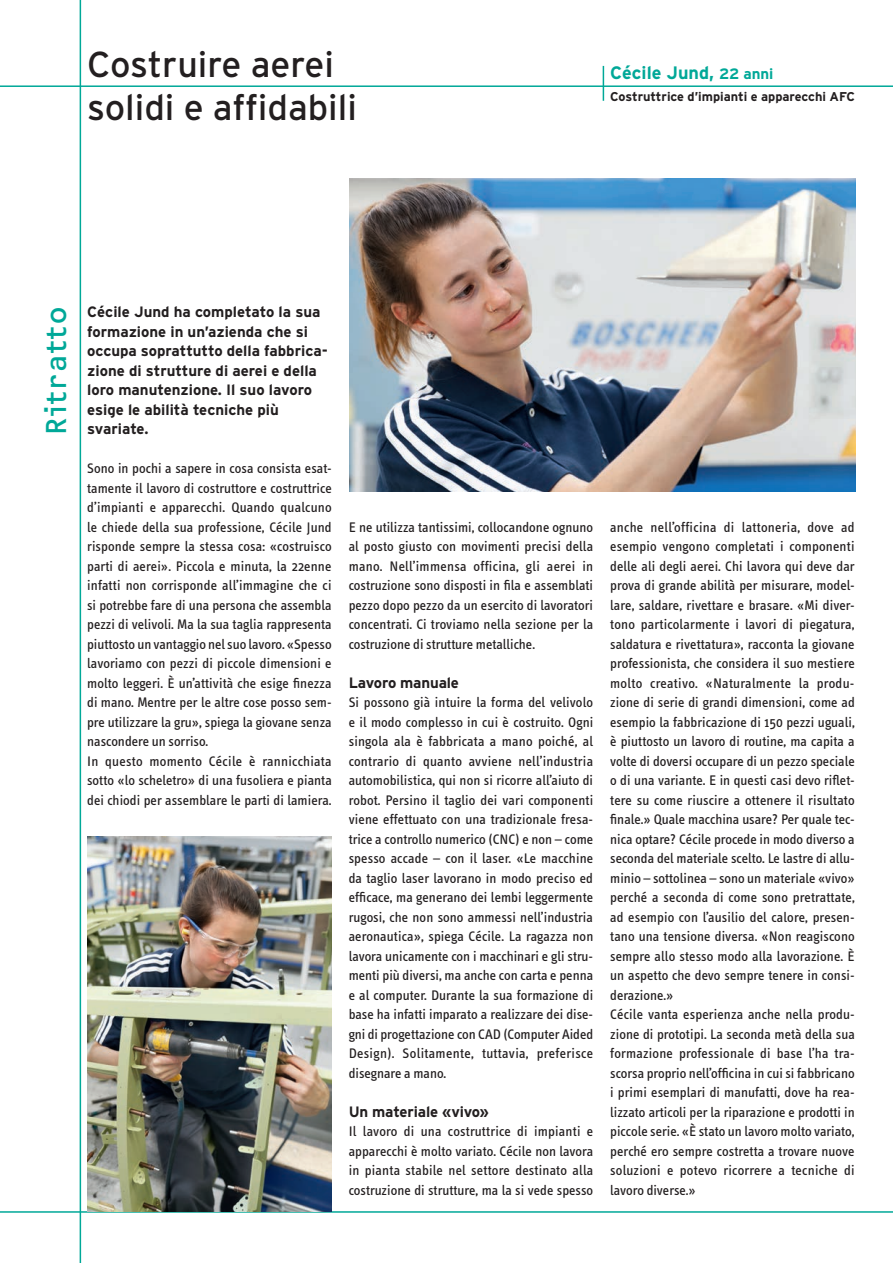
<style>
.page{position:relative;width:893px;height:1263px;background:#fff}
.page>*{position:absolute;margin:0;border:0;box-sizing:border-box;transform-origin:0 0}
.t1{font:36px/43.2px "Interstate";color:#231f20}
.t2{font:30px "OCRF";color:#00a898}
.t3{font:700 18px "Interstate";color:#00a898}
.t4{font:700 15px/19.5px "Interstate";color:#231f20}
.t5{font:14.25px/19.5px "Info Text";letter-spacing:.005em;color:#231f20;text-align:justify}
.t6{font:700 12.75px "Interstate";color:#231f20}
.s1{font-size:15px}
</style>
<div class="page">
<hr style="left:0;top:85px;width:893px;height:2px;background:#00a898">
<hr style="left:80px;top:0;width:1px;height:1263px;background:#00a898">
<hr style="left:0;top:1211px;width:893px;height:2px;background:#00a898">
<hr style="left:603px;top:66px;width:1px;height:35px;background:#00a898">
<img style="left:349px;top:179px;width:506px;height:312px">
<img style="left:87px;top:836px;width:245px;height:375px">
<h1 class="t1" style="left:87px;top:42px;width:271px">Costruire aerei solidi e affidabili</h1>
<p class="t3" style="left:610px;top:62px;width:165px">Cécile Jund, <span class="s1">22 anni</span></p>
<p class="t6" style="left:610px;top:89px;width:246px">Costruttrice d’impianti e apparecchi AFC</p>
<h2 class="t2" style="left:37px;top:436px;width:131px;rotate:-90deg">Ritratto</h2>
<p class="t4" style="left:87px;top:302px;width:242px">Cécile Jund ha completato la sua formazione in un’azienda che si occupa soprattutto della fabbrica&shy;zione di strutture di aerei e della loro manutenzione. Il suo lavoro esige le abilità tecniche più svariate.</p>
<p class="t5" style="left:87px;top:459px;width:246px;text-align:left">Sono in pochi a sapere in cosa consista esat&shy;tamente il lavoro di costruttore e costruttrice d’impianti e apparecchi. Quando qualcuno le chiede della sua professione, Cécile Jund risponde sempre la stessa cosa: «costruisco parti di aerei». Piccola e minuta, la 22enne infatti non corrisponde all’immagine che ci si potrebbe fare di una persona che assembla pezzi di velivoli. Ma la sua taglia rappresenta piuttosto un vantaggio nel suo lavoro. «Spesso lavoriamo con pezzi di piccole dimensioni e molto leggeri. È un’attività che esige finezza di mano. Mentre per le altre cose posso sem&shy;pre utilizzare la gru», spiega la giovane senza nascondere un sorriso.<br>In questo momento Cécile è rannicchiata sotto «lo scheletro» di una fusoliera e pianta dei chiodi per assemblare le parti di lamiera.</p>
<p class="t5" style="left:349px;top:517px;width:246px">E ne utilizza tantissimi, collocandone ognuno al posto giusto con movimenti precisi della mano. Nell’immensa officina, gli aerei in costruzione sono disposti in fila e assemblati pezzo dopo pezzo da un esercito di lavoratori concentrati. Ci troviamo nella sezione per la costruzione di strutture metalliche.</p>
<p class="t4" style="left:349px;top:673px;width:112px">Lavoro manuale</p>
<p class="t5" style="left:349px;top:693px;width:246px">Si possono già intuire la forma del velivolo e il modo complesso in cui è costruito. Ogni singola ala è fabbricata a mano poiché, al contrario di quanto avviene nell’industria automobilistica, qui non si ricorre all’aiuto di robot. Persino il taglio dei vari componenti viene effettuato con una tradizionale fresa&shy;trice a controllo numerico (CNC) e non – come spesso accade – con il laser. «Le macchine da taglio laser lavorano in modo preciso ed efficace, ma generano dei lembi leggermente rugosi, che non sono ammessi nell’industria aeronautica», spiega Cécile. La ragazza non lavora unicamente con i macchinari e gli stru&shy;menti più diversi, ma anche con carta e penna e al computer. Durante la sua formazione di base ha infatti imparato a realizzare dei dise&shy;gni di progettazione con CAD (Computer Aided Design). Solitamente, tuttavia, preferisce disegnare a mano.</p>
<p class="t4" style="left:349px;top:1102px;width:142px">Un materiale «vivo»</p>
<p class="t5" style="left:349px;top:1122px;width:246px">Il lavoro di una costruttrice di impianti e apparecchi è molto variato. Cécile non lavora in pianta stabile nel settore destinato alla costruzione di strutture, ma la si vede spesso</p>
<p class="t5" style="left:610px;top:517px;width:246px;text-align:left">anche nell’officina di lattoneria, dove ad esempio vengono completati i componenti delle ali degli aerei. Chi lavora qui deve dar prova di grande abilità per misurare, model&shy;lare, saldare, rivettare e brasare. «Mi diver&shy;tono particolarmente i lavori di piegatura, saldatura e rivettatura», racconta la giovane professionista, che considera il suo mestiere molto creativo. «Naturalmente la produ&shy;zione di serie di grandi dimensioni, come ad esempio la fabbricazione di 150 pezzi uguali, è piuttosto un lavoro di routine, ma capita a volte di doversi occupare di un pezzo speciale o di una variante. E in questi casi devo riflet&shy;tere su come riuscire a ottenere il risultato finale.» Quale macchina usare? Per quale tec&shy;nica optare? Cécile procede in modo diverso a seconda del materiale scelto. Le lastre di allu&shy;minio – sottolinea – sono un materiale «vivo» perché a seconda di come sono pretrattate, ad esempio con l’ausilio del calore, presen&shy;tano una tensione diversa. «Non reagiscono sempre allo stesso modo alla lavorazione. È un aspetto che devo sempre tenere in consi&shy;derazione.»<br>Cécile vanta esperienza anche nella produ&shy;zione di prototipi. La seconda metà della sua formazione professionale di base l’ha tra&shy;scorsa proprio nell’officina in cui si fabbricano i primi esemplari di manufatti, dove ha rea&shy;lizzato articoli per la riparazione e prodotti in piccole serie. «È stato un lavoro molto variato, perché ero sempre costretta a trovare nuove soluzioni e potevo ricorrere a tecniche di lavoro diverse.»</p>
</div>
